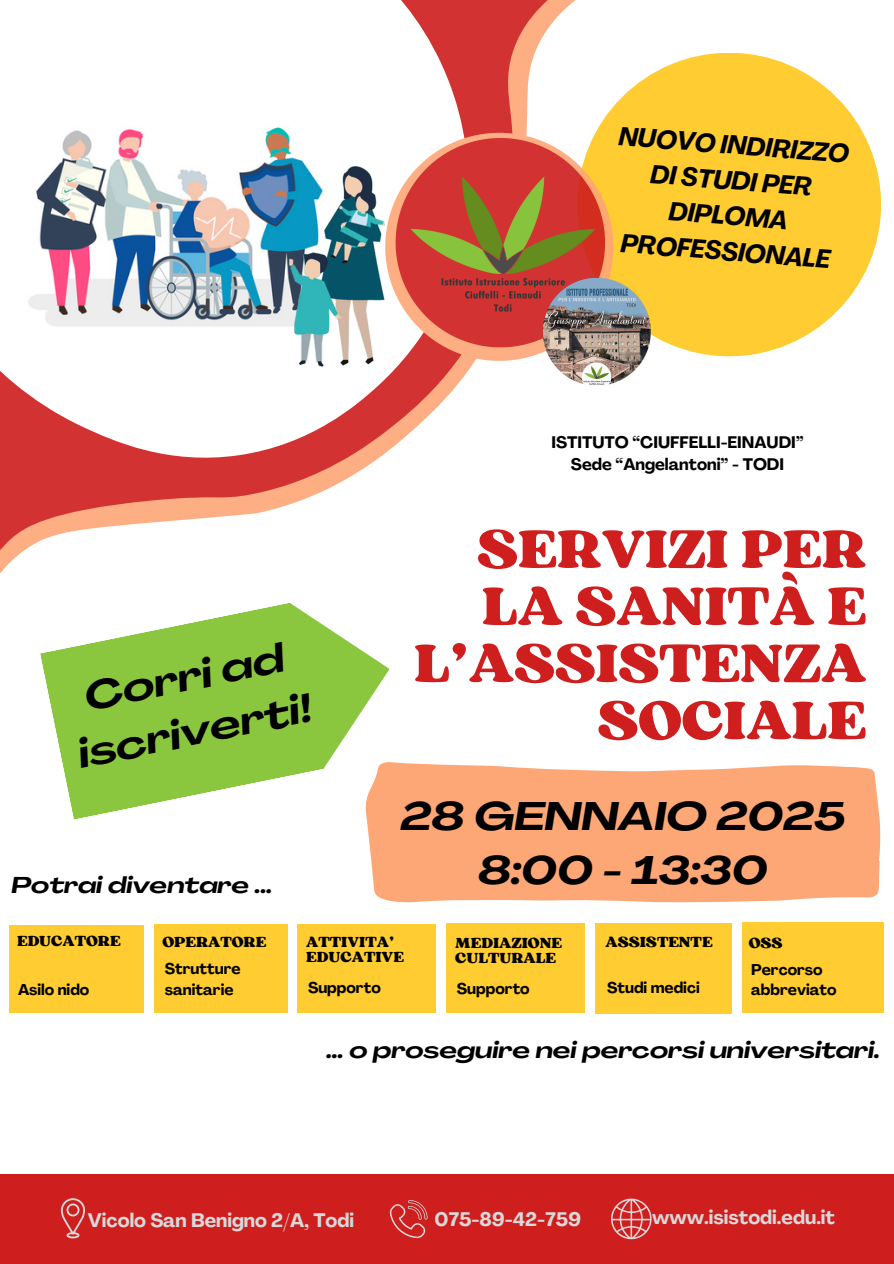
<style>
.page{position:relative;width:894px;height:1264px;background:#fff}
.page>*{position:absolute;margin:0;border:0;box-sizing:border-box;transform-origin:0 0}
.t1{font:56.7px/57.2px "Sergio Trendy";color:#cf1e1e;text-align:right}
.t2{font:italic 700 39.3px/54.6px "Agrandir Grand";color:#000;text-align:center}
.t3{font:italic 700 25.65px/35.4px "Agrandir";color:#000;text-align:center}
.t4{font:italic 700 22.5px "Agrandir Grand";color:#000}
.t5{font:700 19.35px "Agrandir";color:#d9d9d9}
.t6{font:700 16.5px "Agrandir";color:#000}
.t7{font:700 15.45px/20.9px "Agrandir";color:#000}
.t8{font:15.45px/15.5px "Sergio Trendy";color:#000}
</style>
<div class="page">
<div style="left:9px;top:925px;width:135px;height:87px;background:#ffcc31"></div>
<div style="left:155px;top:924px;width:133px;height:88px;background:#ffcc31"></div>
<div style="left:297px;top:924px;width:138px;height:88px;background:#ffcc31"></div>
<div style="left:446px;top:923px;width:138px;height:90px;background:#ffcc31"></div>
<div style="left:595px;top:923px;width:137px;height:90px;background:#ffcc31"></div>
<div style="left:741px;top:922px;width:142px;height:90px;background:#ffcc31"></div>
<hr style="left:893px;top:921px;width:1px;height:92px;background:#ffcc31">
<div style="left:577px;top:53px;width:303px;height:303px;background:#ffcc31;border-radius:50%"></div>
<svg style="left:1px;top:0;width:575px;height:572px"></svg>
<svg style="left:385px;top:133px;width:228px;height:228px"></svg>
<svg style="left:395px;top:138px;width:210px;height:209px"></svg>
<img style="left:396px;top:169px;width:211px;height:146px">
<img style="left:532px;top:267px;width:128px;height:129px">
<img style="left:24px;top:117px;width:313px;height:214px">
<img style="left:286px;top:164px;width:101px;height:202px">
<svg style="left:40px;top:603px;width:349px;height:216px;fill:#8bc63f"></svg>
<div style="left:0;top:1174px;width:893px;height:89px;background:#cf1e1e"></div>
<svg style="left:389px;top:1200px;width:38px;height:38px"></svg>
<svg style="left:61px;top:1198px;width:24px;height:40px"></svg>
<svg style="left:611px;top:1198px;width:40px;height:41px"></svg>
<svg style="left:359px;top:736px;width:525px;height:196px;fill:#fda676"></svg>
<p class="t3" style="left:619px;top:122px;width:232px;rotate:4deg">NUOVO INDIRIZZO<br>DI STUDI PER<br>DIPLOMA<br>PROFESSIONALE</p>
<h6 class="t2" style="left:63px;top:677px;width:240px;rotate:-11deg">Corri ad iscriverti!</h6>
<p class="t4" style="left:12px;top:875px;width:262px">Potrai diventare ...</p>
<p class="t6" style="left:551px;top:435px;width:254px">ISTITUTO “CIUFFELLI-EINAUDI”</p>
<h6 class="t6" style="left:570px;top:458px;width:215px">Sede “Angelantoni” - TODI</h6>
<h5 class="t1" style="left:414px;top:519px;width:454px">SERVIZI PER<br>LA SANITÀ E<br>L’ASSISTENZA<br>SOCIALE</h5>
<p class="t2" style="left:400px;top:792px;width:446px">28 GENNAIO 2025<br>8:00 - 13:30</p>
<p class="t8" style="left:17px;top:933px;width:105px">EDUCATORE</p>
<p class="t7" style="left:18px;top:980px;width:73px">Asilo nido</p>
<p class="t8" style="left:162px;top:933px;width:105px">OPERATORE</p>
<p class="t7" style="left:165px;top:959px;width:77px">Strutture sanitarie</p>
<p class="t8" style="left:306px;top:933px;width:99px">ATTIVITA’<br>EDUCATIVE</p>
<h4 class="t7" style="left:308px;top:979px;width:74px">Supporto</h4>
<p class="t8" style="left:455px;top:934px;width:108px">MEDIAZIONE<br>CULTURALE</p>
<p class="t7" style="left:457px;top:979px;width:74px">Supporto</p>
<h1 class="t8" style="left:605px;top:933px;width:109px">ASSISTENTE</h1>
<h3 class="t7" style="left:607px;top:979px;width:94px">Studi medici</h3>
<p class="t8" style="left:748px;top:934px;width:35px">OSS</p>
<h2 class="t7" style="left:751px;top:960px;width:87px">Percorso abbreviato</h2>
<h6 class="t4" style="left:326px;top:1041px;width:555px">... o proseguire nei percorsi universitari.</h6>
<p class="t5" style="left:88px;top:1212px;width:267px">Vicolo San Benigno 2/A, Todi</p>
<p class="t5" style="left:434px;top:1211px;width:148px">075-89-42-759</p>
<h6 class="t5" style="left:652px;top:1209px;width:184px">www.isistodi.edu.it</h6>
</div>
